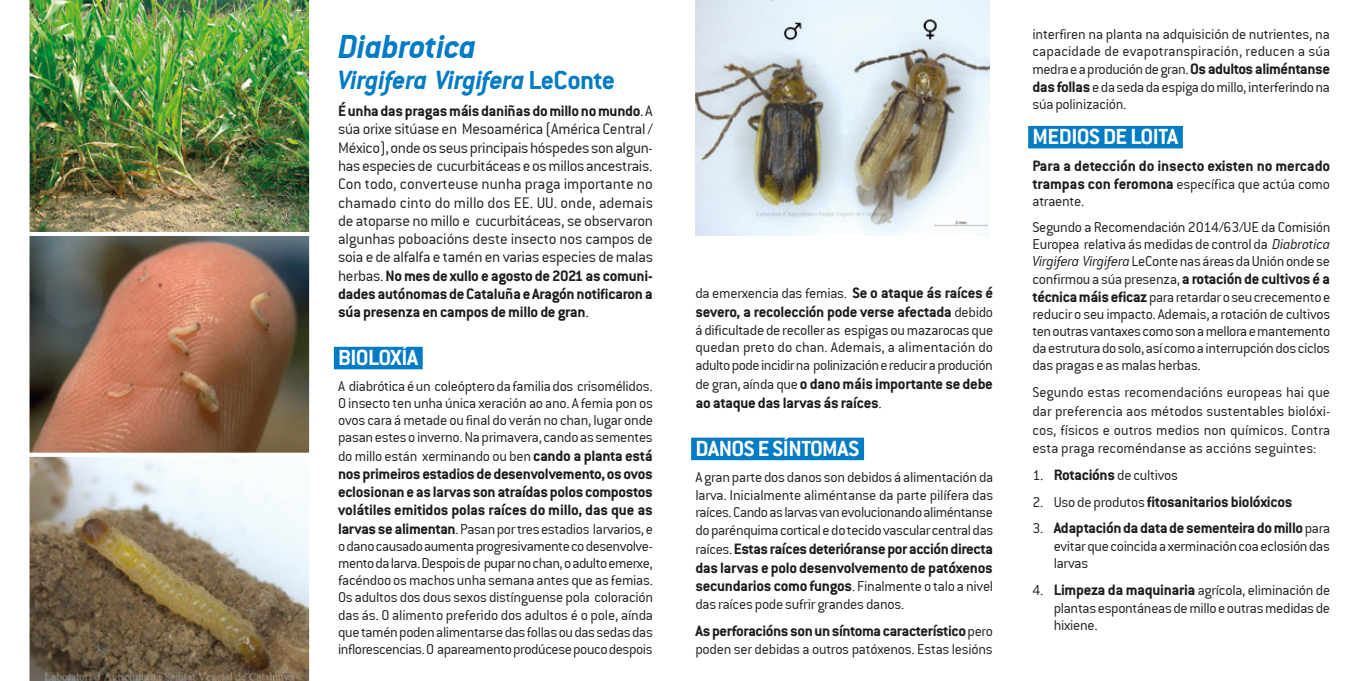
<style>
.page{position:relative;width:1361px;height:681px;background:#fff}
.page>*{position:absolute;margin:0;border:0;box-sizing:border-box;transform-origin:0 0}
.t1{font:italic 36px "Conduit ITCTT Bold";letter-spacing:-.02em;color:#007bc4}
.t2{font:italic 28.5px "Conduit ITCTT Bold";letter-spacing:-.02em;color:#007bc4}
.t3{font:700 24px "Conduit ITC";letter-spacing:-.02em;color:#fff}
.t4{font:700 16.5px/18.3px "Conduit ITC";letter-spacing:-.02em;color:#1d1d1b;text-align:justify}
.t5{font:16.5px/18.3px "Conduit ITCTT Light";letter-spacing:-.015em;color:#1d1d1b;text-align:justify}
.t6{font:15.45px/17.5px "Conduit ITCTT Light";letter-spacing:-.02em;color:#1d1d1b;text-align:justify}
.s1{font-family:"Conduit ITC";font-weight:700;font-style:normal}
.s2{font-family:"Conduit ITCTT Light";font-weight:400}
.s3{font-family:"Conduit ITC";font-weight:700;font-size:16.5px}
.s4{font-family:"Conduit ITCTT Light";font-weight:400;font-size:15.45px}
.s5{font-style:italic}
</style>
<div class="page">
<div style="left:334px;top:346px;width:89px;height:23px;background:#007bc4"></div>
<div style="left:691px;top:437px;width:173px;height:23px;background:#007bc4"></div>
<div style="left:1028px;top:126px;width:155px;height:22px;background:#007bc4"></div>
<img style="left:31px;top:237px;width:277px;height:214px">
<svg style="left:29px;top:456px;width:281px;height:224px"></svg>
<img style="left:29px;top:0;width:281px;height:232px">
<div style="left:26px;top:232px;width:287px;height:224px;border:4px solid #fff"></div>
<img style="left:695px;top:0;width:294px;height:236px">
<h1 class="t1" style="left:338px;top:26px;width:140px">Diabrotica</h1>
<h2 class="t2" style="left:338px;top:64px;width:278px">Virgifera Virgifera <span class="s1">LeConte</span></h2>
<p class="t4" style="left:338px;top:101px;width:316px">É unha das pragas máis daniñas do millo no mundo<span class="s2">. A</span></p>
<p class="t5" style="left:338px;top:120px;width:316px">súa orixe sitúase en Mesoamérica (América Central / México), onde os seus principais hóspedes son algun&shy;has especies de cucurbitáceas e os millos ancestrais.<br>Con todo, converteuse nunha praga importante no chamado cinto do millo dos EE. UU. onde, ademais de atoparse no millo e cucurbitáceas, se observaron algunhas poboacións deste insecto nos campos de soia e de alfalfa e tamén en varias especies de malas</p>
<p class="t4" style="left:338px;top:266px;width:316px"><span class="s2">herbas.</span> No mes de xullo e agosto de 2021 as comuni&shy;dades autónomas de Cataluña e Aragón notificaron a súa presenza en campos de millo de gran<span class="s2">.</span></p>
<h3 class="t3" style="left:338px;top:343px;width:81px">BIOLOXÍA</h3>
<p class="t6" style="left:338px;top:377px;width:316px">A diabrótica é un coleóptero da familia dos crisomélidos.<br>O insecto ten unha única xeración ao ano. A femia pon os ovos cara á metade ou final do verán no chan, lugar onde pasan estes o inverno. Na primavera, cando as sementes do millo están xerminando ou ben <span class="s3">cando a planta está</span></p>
<p class="t4" style="left:338px;top:464px;width:316px">nos primeiros estadios de desenvolvemento, os ovos eclosionan e as larvas son atraídas polos compostos volátiles emitidos polas raíces do millo, das que as</p>
<p class="t6" style="left:338px;top:520px;width:316px;line-height:17.1px"><span class="s3">larvas se alimentan</span>. Pasan por tres estadios larvarios, e o dano causado aumenta progresivamente co desenvolve&shy;mento da larva. Despois de pupar no chan, o adulto emerxe, facéndoo os machos unha semana antes que as femias.<br>Os adultos dos dous sexos distínguense pola coloración das ás. O alimento preferido dos adultos é o pole, aínda que tamén poden alimentarse das follas ou das sedas das inflorescencias. O apareamento prodúcese pouco despois</p>
<p class="t6" style="left:695px;top:285px;width:299px">da emerxencia das femias. <span class="s3">Se o ataque ás raíces é</span></p>
<p class="t4" style="left:695px;top:302px;width:299px">severo, a recolección pode verse afectada <span class="s4">debido</span></p>
<p class="t6" style="left:695px;top:321px;width:299px">á dificultade de recoller as espigas ou mazarocas que quedan preto do chan. Ademais, a alimentación do adulto pode incidir na polinización e reducir a produción</p>
<p class="t4" style="left:695px;top:374px;width:299px;line-height:18.8px"><span class="s4">de gran, aínda que</span> o dano máis importante se debe ao ataque das larvas ás raíces<span class="s4">.</span></p>
<h3 class="t3" style="left:695px;top:434px;width:165px">DANOS E SÍNTOMAS</h3>
<p class="t6" style="left:695px;top:468px;width:299px">A gran parte dos danos son debidos á alimentación da larva. Inicialmente aliméntanse da parte pilífera das raíces. Cando as larvas van evolucionando aliméntanse do parénquima cortical e do tecido vascular central das</p>
<p class="t4" style="left:695px;top:538px;width:299px;line-height:18.8px"><span class="s4">raíces.</span> Estas raíces deterióranse por acción directa das larvas e polo desenvolvemento de patóxenos</p>
<p class="t6" style="left:695px;top:577px;width:299px"><span class="s3">secundarios como fungos</span>. Finalmente o talo a nivel das raíces pode sufrir grandes danos.</p>
<p class="t4" style="left:695px;top:621px;width:299px">As perforacións son un síntoma característico <span class="s4">pero</span></p>
<p class="t6" style="left:695px;top:640px;width:299px">poden ser debidas a outros patóxenos. Estas lesións</p>
<p class="t6" style="left:1032px;top:25px;width:299px">interfiren na planta na adquisición de nutrientes, na capacidade de evapotranspiración, reducen a súa medra e a produción de gran. <span class="s3">Os adultos aliméntanse das follas</span> e da seda da espiga do millo, interferindo na súa polinización.</p>
<h3 class="t3" style="left:1032px;top:123px;width:147px">MEDIOS DE LOITA</h3>
<p class="t4" style="left:1032px;top:156px;width:299px">Para a detección do insecto existen no mercado</p>
<p class="t6" style="left:1032px;top:175px;width:299px;line-height:17.1px"><span class="s3">trampas con feromona</span> específica que actúa como atraente.</p>
<p class="t6" style="left:1032px;top:218px;width:299px">Segundo a Recomendación 2014/63/UE da Comisión Europea relativa ás medidas de control da <span class="s5">Diabrotica Virgifera Virgifera</span> LeConte nas áreas da Unión onde se confirmou a súa presenza, <span class="s3">a rotación de cultivos é a técnica máis eficaz</span> para retardar o seu crecemento e reducir o seu impacto. Ademais, a rotación de cultivos ten outras vantaxes como son a mellora e mantemento da estrutura do solo, así como a interrupción dos ciclos das pragas e as malas herbas.</p>
<p class="t6" style="left:1032px;top:383px;width:299px;line-height:18.6px">Segundo estas recomendacións europeas hai que dar preferencia aos métodos sustentables biolóxi&shy;cos, físicos e outros medios non químicos. Contra esta praga recoméndanse as accións seguintes:</p>
<p class="t6" style="left:1032px;top:466px;width:147px">1. <span class="s3">Rotacións</span> de cultivos</p>
<p class="t4" style="left:1032px;top:491px;width:262px"><span class="s4">2. Uso de produtos</span> fitosanitariosbiolóxicos</p>
<p class="t4" style="left:1032px;top:518px;width:299px"><span class="s4">3.</span> Adaptación da data de sementeira do millo <span class="s4">para</span></p>
<p class="t6" style="left:1053px;top:537px;width:278px;line-height:17.1px">evitar que coincida a xerminación coa eclosión das larvas</p>
<p class="t6" style="left:1053px;top:581px;width:278px;text-indent:-21px">4. <span class="s3">Limpeza da maquinaria</span> agrícola, eliminación de plantas espontáneas de millo e outras medidas de hixiene.</p>
</div>
